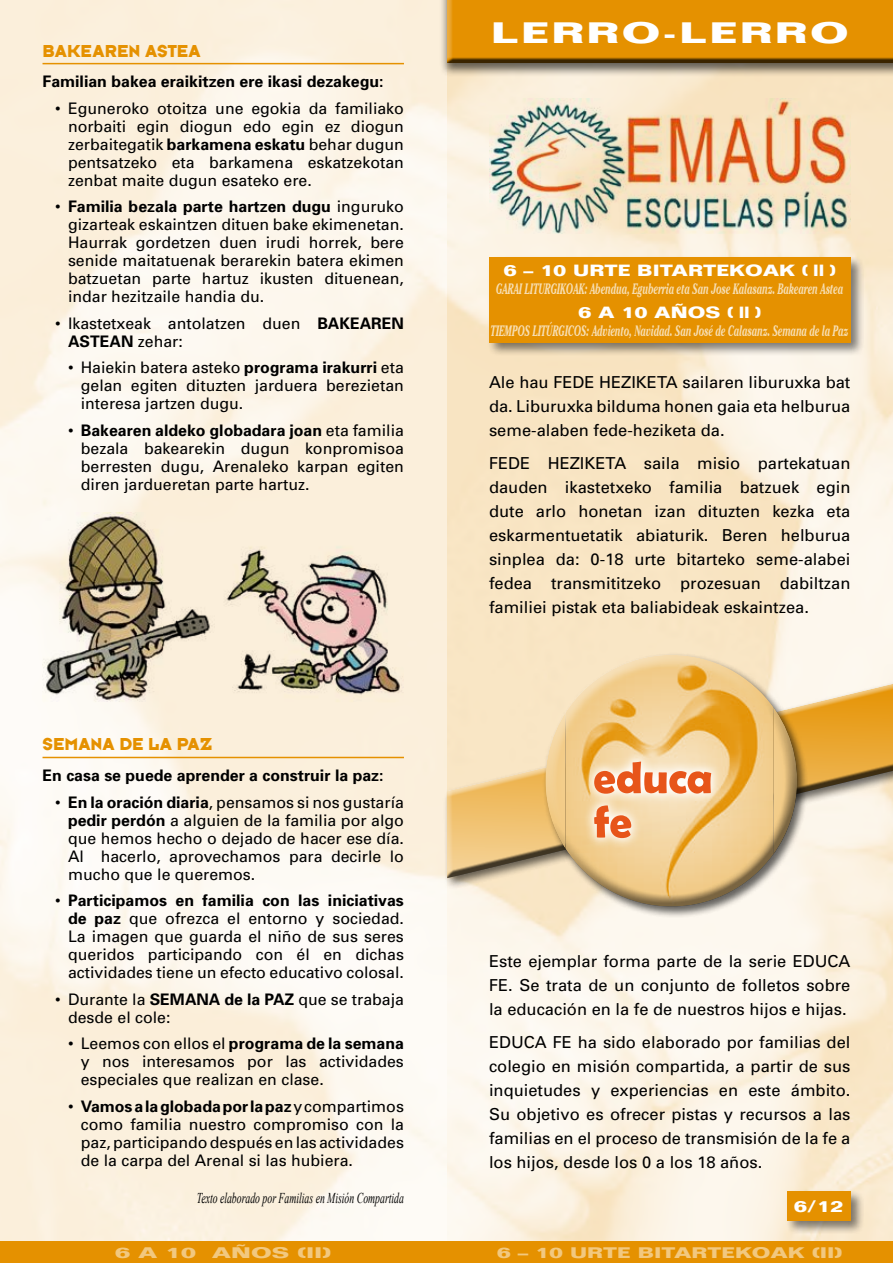
<style>
.page{position:relative;width:893px;height:1263px;background:#fff}
.page>*{position:absolute;margin:0;border:0;box-sizing:border-box;transform-origin:0 0}
.t1{font:700 28.95px "Folio";letter-spacing:.05em;color:#fff;scale:1.5 1}
.t2{font:18px "Typeface Six";color:#e59100}
.t3{font:16.5px/24px "Univers";color:#000;text-align:justify}
.t4{font:15.9px/18px "Univers";color:#000;text-align:justify}
.t5{font:700 15.9px "Univers";color:#000}
.t6{font:700 15.9px "Folio";color:#fff;scale:1.25 1}
.t7{font:italic 700 15px "Cheltenham IT Cby BT";color:#f7deb2;scale:.6 1}
.t8{font:italic 15px "Times New Roman";color:#000;scale:.65 1}
.t9{font:700 15px "Folio";color:#f2c87f;scale:1.4 1}
.t10{font:700 15px "Folio";color:#f2c87f;scale:1.55 1}
.s1{font-weight:700}
</style>
<div class="page">
<img style="left:0;top:0;width:893px;height:1242px">
<div style="left:439px;top:0;width:454px;height:78px;background:#000;opacity:.6"></div>
<div style="left:445px;top:0;width:448px;height:65px;background:#000;opacity:.75"></div>
<div style="left:487px;top:255px;width:378px;height:102px;background:#000;opacity:.5"></div>
<div style="left:489px;top:257px;width:361px;height:85px;background:#e59100"></div>
<div style="left:0;top:1242px;width:893px;height:21px;background:#e59100"></div>
<img style="left:489px;top:99px;width:361px;height:134px">
<div style="left:785px;top:1189px;width:80px;height:46px;background:#000;opacity:.5"></div>
<div style="left:787px;top:1191px;width:63px;height:29px;background:#e59100"></div>
<div style="left:443px;top:675px;width:450px;height:214px;background:#000;opacity:.6"></div>
<svg style="left:444px;top:678px;width:449px;height:203px;background:#eccd99"></svg>
<div style="left:543px;top:652px;width:266px;height:266px;background:#000;opacity:.6"></div>
<div style="left:543px;top:652px;width:245px;height:195px;background:#fff;opacity:.5"></div>
<div style="left:549px;top:694px;width:249px;height:213px;background:#000;opacity:.5"></div>
<svg style="left:581px;top:748px;width:140px;height:100px;background:#f3d49e"></svg>
<svg style="left:594px;top:761px;width:117px;height:33px;background:#f0a57f"></svg>
<svg style="left:594px;top:805px;width:37px;height:33px"></svg>
<hr style="left:43px;top:63px;width:361px;height:1px;background:#e59100">
<hr style="left:43px;top:757px;width:361px;height:1px;background:#e59100">
<img style="left:43px;top:512px;width:361px;height:192px">
<p class="t2" style="left:43px;top:39px;width:160px">BAKEAREN ASTEA</p>
<p class="t5" style="left:43px;top:72px;width:343px">Familian bakea eraikitzen ere ikasi dezakegu:</p>
<p class="t4" style="left:68px;top:99px;width:337px;text-indent:-13px">• Eguneroko otoitza une egokia da familiako norbaiti egin diogun edo egin ez diogun zerbaitegatik <span class="s1">barkamena eskatu</span> behar dugun pentsatzeko eta barkamena eskatzekotan zenbat maite dugun esateko ere.</p>
<p class="t4" style="left:68px;top:198px;width:337px;text-indent:-13px">• <span class="s1">Familia bezala parte hartzen dugu</span> inguruko gizarteak eskaintzen dituen bake ekimenetan.<br>Haurrak gordetzen duen irudi horrek, bere senide maitatuenak berarekin batera ekimen batzuetan parte hartuz ikusten dituenean, indar hezitzaile handia du.</p>
<p class="t4" style="left:68px;top:314px;width:337px;text-indent:-13px">• Ikastetxeak antolatzen duen <span class="s1">BAKEAREN<br>ASTEAN</span> zehar:</p>
<p class="t4" style="left:81px;top:359px;width:325px;text-indent:-13px">• Haiekin batera asteko <span class="s1">programa irakurri</span> eta gelan egiten dituzten jarduera berezietan interesa jartzen dugu.</p>
<p class="t4" style="left:81px;top:421px;width:325px;text-indent:-13px">• <span class="s1">Bakearen aldeko globadara joan</span> eta familia bezala bakearekin dugun konpromisoa berresten dugu, Arenaleko karpan egiten diren jardueretan parte hartuz.</p>
<p class="t2" style="left:43px;top:733px;width:171px">SEMANA DE LA PAZ</p>
<p class="t5" style="left:43px;top:766px;width:343px">En casa se puede aprender a construir la paz:</p>
<p class="t4" style="left:68px;top:793px;width:337px;text-indent:-13px">• <span class="s1">En la oración diaria</span>, pensamos si nos gustaría <span class="s1">pedir perdón</span> a alguien de la familia por algo que hemos hecho o dejado de hacer ese día.<br>Al hacerlo, aprovechamos para decirle lo mucho que le queremos.</p>
<p class="t4" style="left:68px;top:892px;width:337px;text-indent:-13px">• <span class="s1">Participamos en familia con las iniciativas de paz</span> que ofrezca el entorno y sociedad.<br>La imagen que guarda el niño de sus seres queridos participando con él en dichas actividades tiene un efecto educativo colosal.</p>
<p class="t4" style="left:68px;top:990px;width:337px;text-indent:-13px">• Durante la <span class="s1">SEMANA de la PAZ</span> que se trabaja desde el cole:</p>
<p class="t4" style="left:81px;top:1035px;width:325px;text-indent:-13px">• Leemos con ellos el <span class="s1">programa de la semana </span>y nos interesamos por las actividades especiales que realizan en clase.</p>
<p class="t4" style="left:81px;top:1097px;width:325px;text-indent:-13px">• <span class="s1">Vamos a la globada por la paz</span> y compartimos como familia nuestro compromiso con la paz, participando después en las actividades de la carpa del Arenal si las hubiera.</p>
<p class="t8" style="left:197px;top:1189px;width:320px">Texto elaborado por Familias en Misión Compartida</p>
<h1 class="t1" style="left:491px;top:15px;width:240px">LERRO-LERRO</h1>
<p class="t6" style="left:504px;top:261px;width:267px">6 – 10 URTE BITARTEKOAK ( II )</p>
<p class="t7" style="left:496px;top:280px;width:581px">GARAI LITURGIKOAK: Abendua, Eguberria eta San Jose Kalasanz. Bakearen Astea</p>
<p class="t6" style="left:578px;top:302px;width:148px">6 A 10 AÑOS ( II )</p>
<p class="t7" style="left:491px;top:321px;width:598px">TIEMPOS LITÚRGICOS: Adviento, Navidad. San José de Calasanz. Semana de la Paz</p>
<p class="t3" style="left:489px;top:371px;width:363px">Ale hau FEDE HEZIKETA sailaren liburuxka bat da. Liburuxka bilduma honen gaia eta helburua seme-alaben fede-heziketa da.</p>
<p class="t3" style="left:489px;top:451px;width:363px">FEDE HEZIKETA saila misio partekatuan dauden ikastetxeko familia batzuek egin dute arlo honetan izan dituzten kezka eta eskarmentuetatik abiaturik. Beren helburua sinplea da: 0-18 urte bitarteko seme-alabei fedea transmititzeko prozesuan dabiltzan familiei pistak eta baliabideak eskaintzea.</p>
<p class="t3" style="left:489px;top:949px;width:363px">Este ejemplar forma parte de la serie EDUCA FE. Se trata de un conjunto de folletos sobre la educación en la fe de nuestros hijos e hijas.</p>
<p class="t3" style="left:489px;top:1030px;width:363px">EDUCA FE ha sido elaborado por familias del colegio en misión compartida, a partir de sus inquietudes y experiencias en este ámbito.<br>Su objetivo es ofrecer pistas y recursos a las familias en el proceso de transmisión de la fe a los hijos, desde los 0 a los 18 años.</p>
<p class="t6" style="left:794px;top:1196px;width:41px">6/12</p>
<p class="t10" style="left:115px;top:1244px;width:141px">6 A 10 AÑOS (II)</p>
<p class="t9" style="left:497px;top:1244px;width:249px">6 – 10 URTE BITARTEKOAK (II)</p>
</div>
